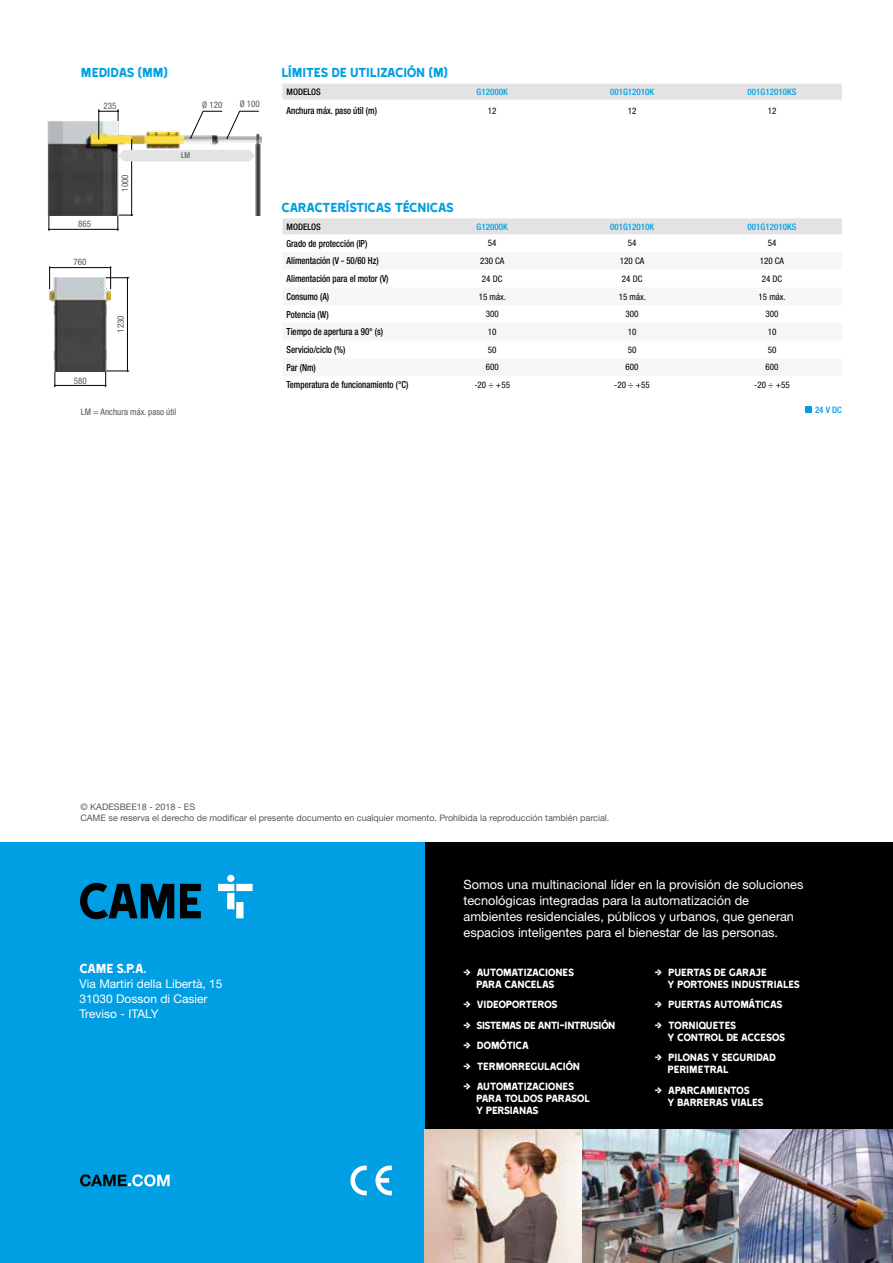
<style>
.page{position:relative;width:893px;height:1263px;background:#fff}
.page>*{position:absolute;margin:0;border:0;box-sizing:border-box;transform-origin:0 0}
.t1{font:15px "Came Type";letter-spacing:-.025em;color:#009fe3}
.t2{font:12.75px/15.8px "Helvetica Neue LTW1 G";color:#fff}
.t3{font:12px/12px "Came Type";letter-spacing:-.025em;color:#fff}
.t4{font:12px/15px "Helvetica Neue LTW1 G";color:#fff}
.t5{font:12px "Came Type";letter-spacing:-.05em;color:#fff}
.t6{font:12px "Came Type";color:#fff}
.t7{font:500 condensed 9.75px "Helvetica Neue LTW1 G";color:#000;scale:.9 1}
.t8{font:9px/10.5px "Helvetica Neue LTW1 G";color:#575756}
.t9{font:condensed 9px "Helvetica Neue LTW1 G";color:#000}
.t10{font:500 condensed 9px "Helvetica Neue LTW1 G";color:#009fe3}
.t11{font:condensed 9px "Helvetica Neue LTW1 G";color:#575756}
.t12{font:500 condensed 9px "Helvetica Neue LTW1 G";color:#000}
.t13{font:condensed 8.1px "Helvetica Neue LTW1 G";color:#575756}
</style>
<div class="page">
<img style="left:47px;top:121px;width:215px;height:94px">
<hr style="left:49px;top:229px;width:69px;height:1px;background:#000">
<svg style="left:48px;top:216px;width:2px;height:15px"></svg>
<hr style="left:99px;top:109px;width:1px;height:30px;background:#000">
<svg style="left:98px;top:109px;width:21px;height:12px"></svg>
<svg style="left:190px;top:111px;width:69px;height:28px"></svg>
<hr style="left:131px;top:140px;width:1px;height:75px;background:#000">
<svg style="left:117px;top:214px;width:16px;height:17px"></svg>
<div style="left:118px;top:150px;width:137px;height:11px;background:#e3e3e3"></div>
<div style="left:282px;top:218px;width:560px;height:16px;background:#e3e3e3"></div>
<div style="left:282px;top:84px;width:560px;height:16px;background:#e3e3e3"></div>
<div style="left:806px;top:406px;width:6px;height:7px;background:#009fe3"></div>
<img style="left:49px;top:276px;width:62px;height:95px">
<hr style="left:55px;top:385px;width:51px;height:1px;background:#000">
<svg style="left:54px;top:372px;width:2px;height:15px"></svg>
<hr style="left:50px;top:267px;width:61px;height:1px;background:#000">
<hr style="left:127px;top:278px;width:1px;height:93px;background:#000">
<svg style="left:105px;top:370px;width:24px;height:17px"></svg>
<svg style="left:106px;top:266px;width:23px;height:23px"></svg>
<svg style="left:49px;top:266px;width:1px;height:23px"></svg>
<div style="left:425px;top:842px;width:468px;height:288px;background:#000"></div>
<div style="left:0;top:842px;width:425px;height:421px;background:#009fe3"></div>
<svg style="left:350px;top:1165px;width:17px;height:30px"></svg>
<svg style="left:375px;top:1165px;width:17px;height:30px"></svg>
<svg style="left:80px;top:1174px;width:90px;height:12px"></svg>
<svg style="left:80px;top:883px;width:121px;height:36px"></svg>
<svg style="left:218px;top:875px;width:35px;height:43px"></svg>
<img style="left:425px;top:1130px;width:468px;height:133px">
<p class="t1" style="left:81px;top:64px;width:89px">MEDIDAS (MM)</p>
<p class="t11" style="left:103px;top:101px;width:14px">235</p>
<p class="t11" style="left:202px;top:100px;width:22px">Ø 120</p>
<p class="t11" style="left:240px;top:98px;width:22px">Ø 100</p>
<p class="t11" style="left:78px;top:218px;width:14px">865</p>
<p class="t11" style="left:74px;top:257px;width:14px">760</p>
<p class="t11" style="left:74px;top:375px;width:14px">580</p>
<p class="t11" style="left:120px;top:192px;width:19px;rotate:-90deg">1000</p>
<p class="t11" style="left:115px;top:333px;width:19px;rotate:-90deg">1230</p>
<p class="t13" style="left:181px;top:151px;width:11px">LM</p>
<p class="t1" style="left:281px;top:64px;width:168px">LÍMITES DE UTILIZACIÓN (M)</p>
<p class="t12" style="left:287px;top:87px;width:36px">MODELOS</p>
<p class="t10" style="left:477px;top:86px;width:33px">G12000K</p>
<p class="t10" style="left:610px;top:86px;width:46px">001G12010K</p>
<p class="t10" style="left:748px;top:86px;width:50px">001G12010KS</p>
<p class="t7" style="left:287px;top:105px;width:102px">Anchura máx. paso útil (m)</p>
<p class="t9" style="left:488px;top:105px;width:10px">12</p>
<p class="t9" style="left:628px;top:105px;width:10px">12</p>
<p class="t9" style="left:768px;top:105px;width:10px">12</p>
<p class="t1" style="left:281px;top:200px;width:174px">CARACTERÍSTICAS TÉCNICAS</p>
<p class="t12" style="left:287px;top:222px;width:36px">MODELOS</p>
<p class="t10" style="left:477px;top:221px;width:33px">G12000K</p>
<p class="t10" style="left:610px;top:221px;width:46px">001G12010K</p>
<p class="t10" style="left:748px;top:221px;width:50px">001G12010KS</p>
<p class="t7" style="left:287px;top:237px;width:91px">Grado de protección (IP)</p>
<p class="t9" style="left:488px;top:238px;width:10px">54</p>
<p class="t9" style="left:628px;top:238px;width:10px">54</p>
<p class="t9" style="left:768px;top:238px;width:10px">54</p>
<p class="t7" style="left:287px;top:255px;width:104px">Alimentación (V - 50/60 Hz)</p>
<p class="t9" style="left:480px;top:256px;width:26px">230 CA</p>
<p class="t9" style="left:620px;top:256px;width:26px">120 CA</p>
<p class="t9" style="left:760px;top:256px;width:26px">120 CA</p>
<p class="t7" style="left:287px;top:273px;width:115px">Alimentación para el motor (V)</p>
<p class="t9" style="left:482px;top:273px;width:22px">24 DC</p>
<p class="t9" style="left:622px;top:273px;width:22px">24 DC</p>
<p class="t9" style="left:762px;top:273px;width:22px">24 DC</p>
<p class="t7" style="left:287px;top:290px;width:49px">Consumo (A)</p>
<p class="t9" style="left:479px;top:291px;width:29px">15 máx.</p>
<p class="t9" style="left:619px;top:291px;width:29px">15 máx.</p>
<p class="t9" style="left:759px;top:291px;width:29px">15 máx.</p>
<p class="t7" style="left:287px;top:308px;width:48px">Potencia (W)</p>
<p class="t9" style="left:486px;top:309px;width:14px">300</p>
<p class="t9" style="left:626px;top:309px;width:14px">300</p>
<p class="t9" style="left:765px;top:309px;width:14px">300</p>
<p class="t7" style="left:287px;top:326px;width:109px">Tiempo de apertura a 90° (s)</p>
<p class="t9" style="left:488px;top:326px;width:10px">10</p>
<p class="t9" style="left:628px;top:326px;width:10px">10</p>
<p class="t9" style="left:768px;top:326px;width:10px">10</p>
<p class="t7" style="left:287px;top:343px;width:67px">Servicio/ciclo (%)</p>
<p class="t9" style="left:488px;top:344px;width:10px">50</p>
<p class="t9" style="left:628px;top:344px;width:10px">50</p>
<p class="t9" style="left:768px;top:344px;width:10px">50</p>
<p class="t7" style="left:287px;top:361px;width:34px">Par (Nm)</p>
<p class="t9" style="left:486px;top:362px;width:14px">600</p>
<p class="t9" style="left:626px;top:362px;width:14px">600</p>
<p class="t9" style="left:765px;top:362px;width:14px">600</p>
<p class="t7" style="left:287px;top:379px;width:137px">Temperatura de funcionamiento (°C)</p>
<p class="t9" style="left:474px;top:379px;width:37px">-20 ÷ +55</p>
<p class="t9" style="left:614px;top:379px;width:37px">-20 ÷ +55</p>
<p class="t9" style="left:754px;top:379px;width:37px">-20 ÷ +55</p>
<p class="t11" style="left:81px;top:406px;width:97px">LM = Anchura máx. paso útil</p>
<p class="t10" style="left:815px;top:404px;width:28px">24 V DC</p>
<p class="t8" style="left:80px;top:802px;width:530px">© KADESBEE18 - 2018 - ES<br>CAME se reserva el derecho de modificar el presente documento en cualquier momento. Prohibida la reproducción también parcial.</p>
<p class="t6" style="left:80px;top:961px;width:69px">CAME S.p.A.</p>
<p class="t4" style="left:80px;top:976px;width:145px">Via Martiri della Libertà, 15<br>31030 Dosson di Casier<br>Treviso - ITALY</p>
<p class="t2" style="left:463px;top:877px;width:341px">Somos una multinacional líder en la provisión de soluciones tecnológicas integradas para la automatización de ambientes residenciales, públicos y urbanos, que generan espacios inteligentes para el bienestar de las personas.</p>
<p class="t3" style="left:463px;top:966px;width:112px;text-align:center">→ AUTOMATIZACIONES<br>PARA CANCELAS</p>
<p class="t3" style="left:463px;top:998px;width:96px">→ VIDEOPORTEROS</p>
<p class="t5" style="left:463px;top:1018px;width:153px">→ SISTEMAS DE ANTI-INTRUSIÓN</p>
<p class="t3" style="left:463px;top:1039px;width:67px">→ DOMÓTICA</p>
<p class="t3" style="left:463px;top:1060px;width:118px">→ TERMORREGULACIÓN</p>
<p class="t3" style="left:476px;top:1080px;width:115px;text-indent:-13px">→ AUTOMATIZACIONES<br>PARA TOLDOS PARASOL<br>Y PERSIANAS</p>
<p class="t3" style="left:668px;top:966px;width:134px;text-indent:-13px">→ PUERTAS DE GARAJE<br>Y PORTONES INDUSTRIALES</p>
<p class="t3" style="left:655px;top:998px;width:129px">→ PUERTAS AUTOMÁTICAS</p>
<p class="t3" style="left:668px;top:1019px;width:119px;text-indent:-13px">→ TORNIQUETES<br>Y CONTROL DE ACCESOS</p>
<p class="t3" style="left:668px;top:1051px;width:110px;text-indent:-13px">→ PILONAS Y SEGURIDAD<br>PERIMETRAL</p>
<p class="t3" style="left:668px;top:1084px;width:98px;text-indent:-13px">→ APARCAMIENTOS<br>Y BARRERAS VIALES</p>
</div>
